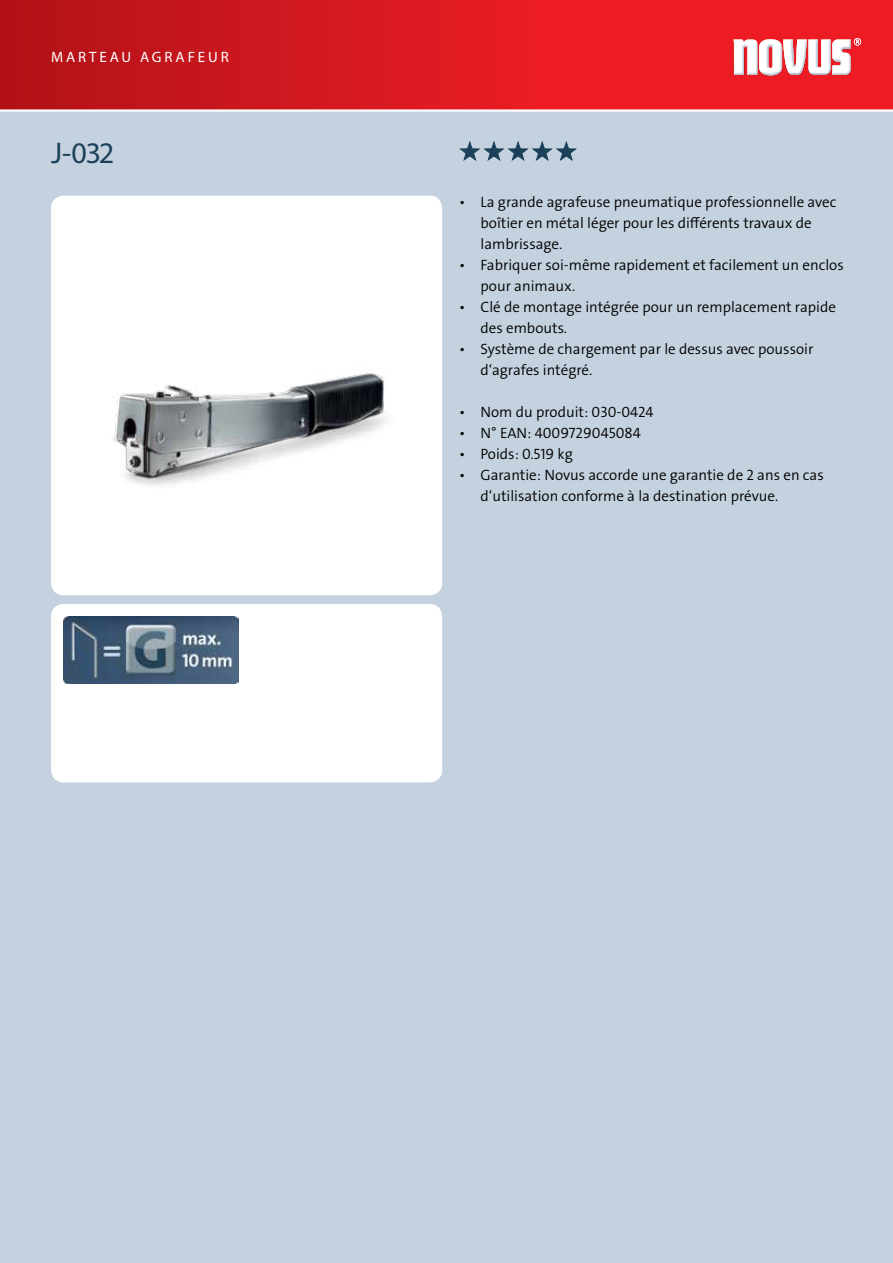
<style>
.page{position:relative;width:893px;height:1263px;background:#fff}
.page>*{position:absolute;margin:0;border:0;box-sizing:border-box;transform-origin:0 0}
.t1{font:30px "Myriad Pro";color:#1b415a}
.t2{font:300 15px/21px "The Sans Os F";color:#000}
.t3{font:15px "Myriad Pro";letter-spacing:.195em;color:#fff}
</style>
<div class="page">
<div style="left:0;top:94px;width:893px;height:1169px;background:#c4d1de"></div>
<div style="left:0;top:0;width:893px;height:111px;background:linear-gradient(to right,#b9141a,#fb1f27)"></div>
<hr style="left:0;top:109px;width:893px;height:3px;background:#fff">
<img style="left:759px;top:75px;width:92px;height:1px">
<img style="left:733px;top:40px;width:1px;height:35px">
<svg style="left:734px;top:38px;width:127px;height:37px"></svg>
<svg style="left:459px;top:141px;width:118px;height:20px"></svg>
<div style="left:51px;top:196px;width:391px;height:399px;background:#fff;border-radius:13px"></div>
<img style="left:111px;top:373px;width:277px;height:113px">
<div style="left:51px;top:604px;width:391px;height:178px;background:#fff;border-radius:13px"></div>
<img style="left:64px;top:617px;width:174px;height:66px">
<p class="t3" style="left:51px;top:48px;width:179px">MARTEAU AGRAFEUR</p>
<h1 class="t1" style="left:51px;top:134px;width:64px">J-032</h1>
<p class="t2" style="left:480px;top:191px;width:357px;text-indent:-21px">• La grande agrafeuse pneumatique professionnelle avec boîtier en métal léger pour les différents travaux de lambrissage.</p>
<p class="t2" style="left:480px;top:254px;width:365px;text-indent:-21px">• Fabriquer soi-même rapidement et facilement un enclos pour animaux.</p>
<p class="t2" style="left:480px;top:296px;width:357px;text-indent:-21px">• Clé de montage intégrée pour un remplacement rapide des embouts.</p>
<p class="t2" style="left:480px;top:338px;width:334px;text-indent:-21px">• Système de chargement par le dessus avec poussoir d‘agrafes intégré.</p>
<p class="t2" style="left:459px;top:401px;width:196px">• Nom du produit: 030-0424</p>
<p class="t2" style="left:459px;top:422px;width:183px">• N° EAN: 4009729045084</p>
<p class="t2" style="left:459px;top:443px;width:115px">• Poids: 0.519 kg</p>
<p class="t2" style="left:480px;top:464px;width:345px;text-indent:-21px">• Garantie: Novus accorde une garantie de 2 ans en cas d‘utilisation conforme à la destination prévue.</p>
</div>
